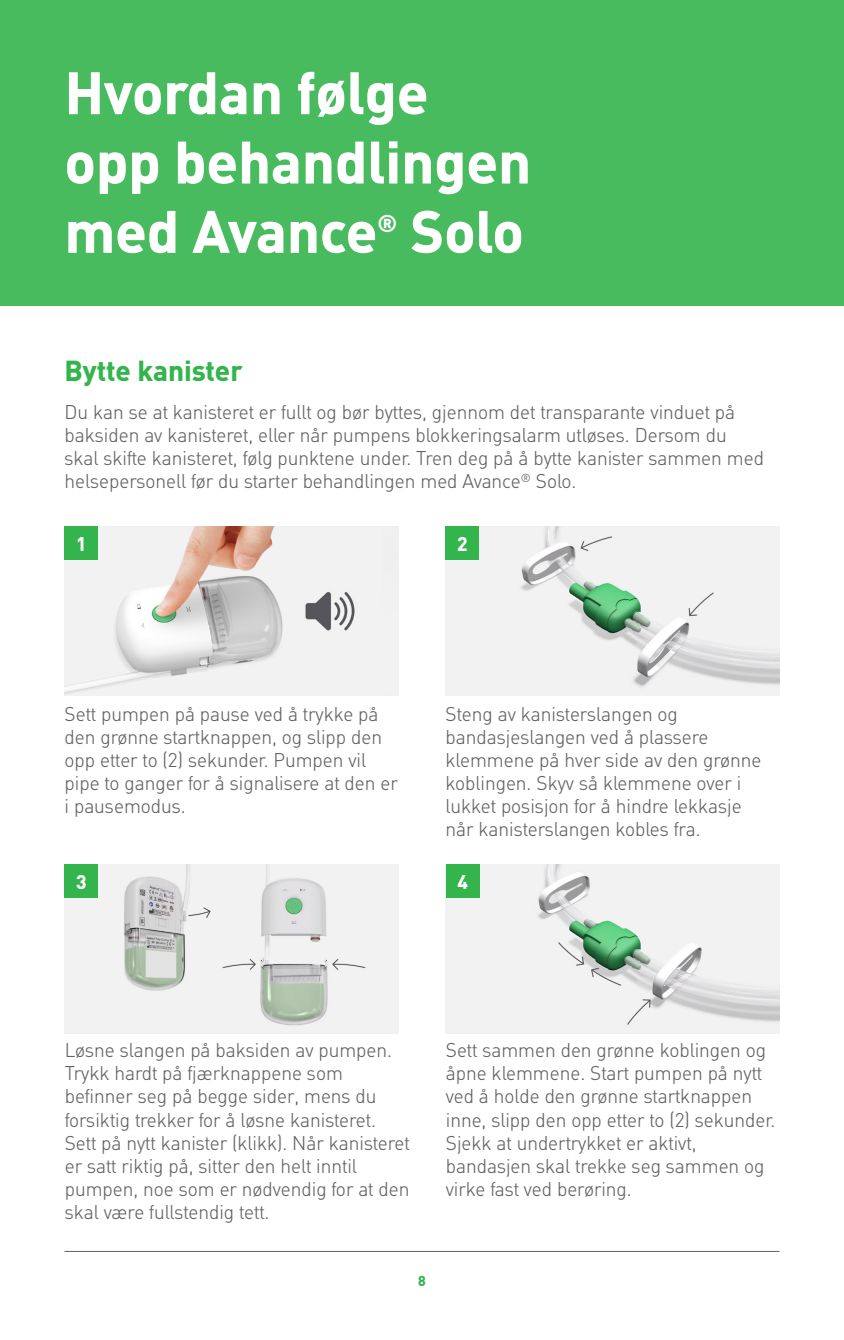
<style>
.page{position:relative;width:844px;height:1340px;background:#fff}
.page>*{position:absolute;margin:0;border:0;box-sizing:border-box;transform-origin:0 0}
.t1{font:700 57.75px/69.3px "MHC Din";color:#fff}
.t2{font:700 28px "MHC Din";color:#34b44d}
.t3{font:700 23.45px "MHC Din";color:#fff}
.t4{font:300 19.25px/23.1px "MHC Din";color:#636366}
.copy{font:700 19.25px "MHC Din";color:#fff}
.t5{font:700 14px "MHC Din";color:#34b44d}
</style>
<div class="page">
<hr style="left:64px;top:1250px;width:715px;height:1px;background:#636366">
<div style="left:0;top:0;width:843px;height:305px;background:#48bb5f"></div>
<img style="left:64px;top:526px;width:334px;height:169px">
<div style="left:64px;top:526px;width:34px;height:34px;background:#34b44d"></div>
<img style="left:445px;top:526px;width:334px;height:169px">
<div style="left:445px;top:526px;width:34px;height:34px;background:#34b44d"></div>
<img style="left:65px;top:864px;width:333px;height:169px">
<div style="left:65px;top:864px;width:33px;height:33px;background:#34b44d"></div>
<img style="left:445px;top:864px;width:334px;height:169px">
<div style="left:445px;top:864px;width:34px;height:33px;background:#34b44d"></div>
<p class="t1" style="left:64px;top:57px;width:468px">Hvordan følge opp behandlingen med Avance</p>
<p class="t3" style="left:377px;top:209px;width:21px">®</p>
<p class="t1" style="left:410px;top:196px;width:115px">Solo</p>
<p class="t2" style="left:64px;top:353px;width:179px">Bytte kanister</p>
<p class="t4" style="left:64px;top:401px;width:700px">Du kan se at kanisteret er fullt og bør byttes, gjennom det transparante vinduet på baksiden av kanisteret, eller når pumpens blokkeringsalarm utløses. Dersom du skal skifte kanisteret, følg punktene under. Tren deg på å bytte kanister sammen med helsepersonell før du starter behandlingen med Avance<sup>®</sup> Solo.</p>
<p class="copy" style="left:76px;top:532px;width:12px">1</p>
<p class="copy" style="left:457px;top:532px;width:12px">2</p>
<p class="t4" style="left:64px;top:702px;width:335px">Sett pumpen på pause ved å trykke på den grønne startknappen, og slipp den opp etter to (2) sekunder. Pumpen vil pipe to ganger for å signalisere at den er i pausemodus.</p>
<p class="t4" style="left:445px;top:702px;width:317px">Steng av kanisterslangen og bandasjeslangen ved å plassere klemmene på hver side av den grønne koblingen. Skyv så klemmene over i lukket posisjon for å hindre lekkasje når kanisterslangen kobles fra.</p>
<p class="copy" style="left:76px;top:869px;width:12px">3</p>
<p class="copy" style="left:457px;top:869px;width:12px">4</p>
<p class="t4" style="left:65px;top:1039px;width:346px">Løsne slangen på baksiden av pumpen.<br>Trykk hardt på fjærknappene som befinner seg på begge sider, mens du forsiktig trekker for å løsne kanisteret.<br>Sett på nytt kanister (klikk). Når kanisteret er satt riktig på, sitter den helt inntil pumpen, noe som er nødvendig for at den skal være fullstendig tett.</p>
<p class="t4" style="left:445px;top:1039px;width:331px">Sett sammen den grønne koblingen og åpne klemmene. Start pumpen på nytt ved å holde den grønne startknappen inne, slipp den opp etter to (2) sekunder.<br>Sjekk at undertrykket er aktivt, bandasjen skal trekke seg sammen og virke fast ved berøring.</p>
<p class="t5" style="left:418px;top:1272px;width:9px">8</p>
</div>
